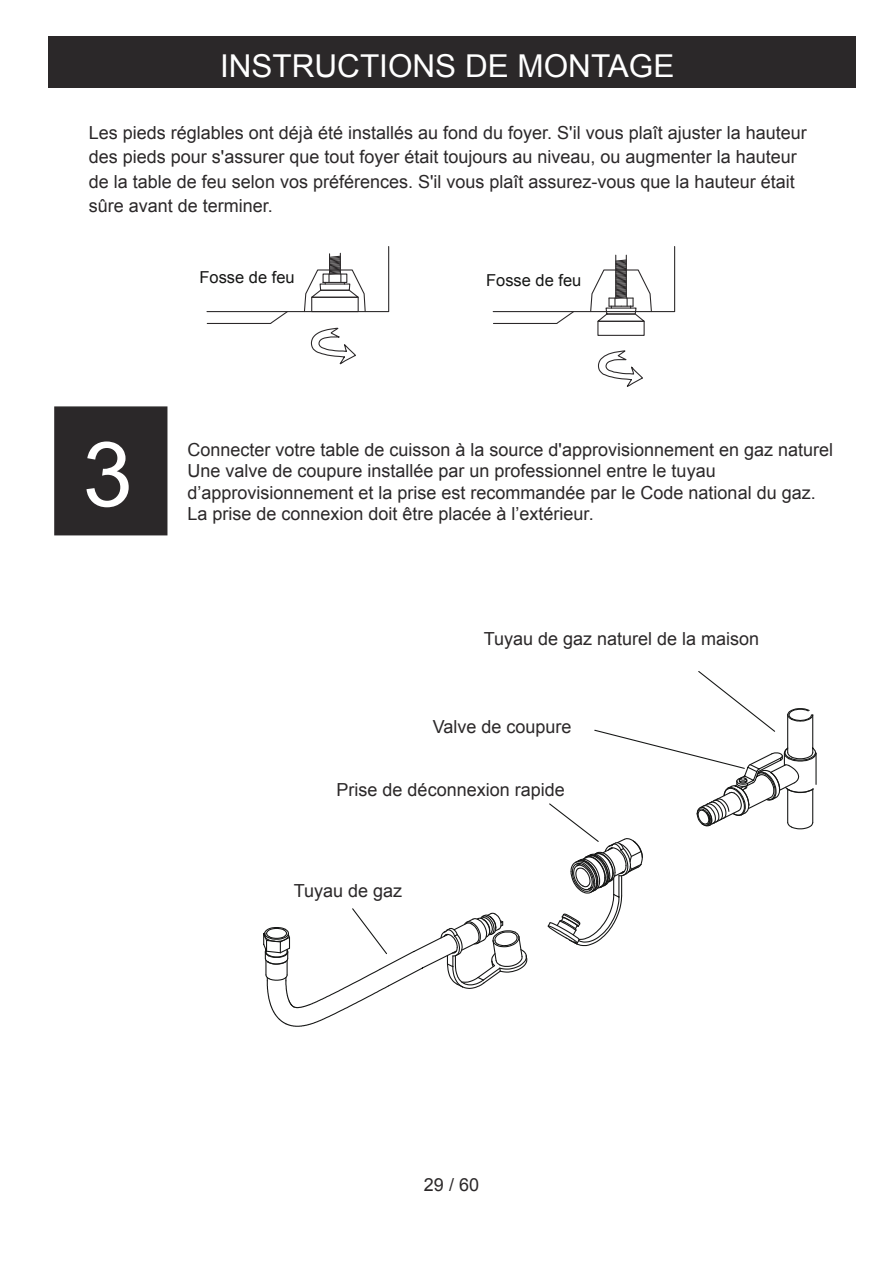
<style>
.page{position:relative;width:893px;height:1263px;background:#fff}
.page>*{position:absolute;margin:0;border:0;box-sizing:border-box;transform-origin:0 0}
.t1{font:90px "Arial";color:#fff}
.t2{font:31.5px "Arial";color:#fff}
.t3{font:18px/21.6px "Arial";color:#2b2829}
.t4{font:16.5px "Arial";color:#151615}
</style>
<div class="page">
<div style="left:48px;top:37px;width:808px;height:51px;background:#2b2829"></div>
<svg style="left:598px;top:350px;width:45px;height:37px"></svg>
<div style="left:597px;top:321px;width:48px;height:15px;border:1px solid #2b2829"></div>
<svg style="left:492px;top:246px;width:184px;height:79px"></svg>
<svg style="left:206px;top:246px;width:184px;height:119px"></svg>
<div style="left:54px;top:406px;width:113px;height:129px;background:#2b2829;border:2px solid #2b2829"></div>
<svg style="left:263px;top:671px;width:554px;height:356px"></svg>
<h2 class="t2" style="left:220px;top:54px;width:456px">INSTRUCTIONS DE MONTAGE</h2>
<p class="t3" style="left:89px;top:122px;width:719px;line-height:24.6px">Les pieds rÈglables ont dÈj‡ ÈtÈ installÈs au fond du foyer. S'il vous plaÓt ajuster la hauteur des pieds pour s'assurer que tout foyer Ètait toujours au niveau, ou augmenter la hauteur de la table de feu selon vos prÈfÈrences. S'il vous plaÓt assurez-vous que la hauteur Ètait s˚re avant de terminer.</p>
<p class="t4" style="left:199px;top:271px;width:97px">Fosse de feu</p>
<p class="t4" style="left:486px;top:274px;width:97px">Fosse de feu</p>
<h1 class="t1" style="left:83px;top:441px;width:52px">3</h1>
<p class="t3" style="left:187px;top:440px;width:647px">Connecter votre table de cuisson ‡ la source d'approvisionnement en gaz naturel Une valve de coupure installÈe par un professionnel entre le tuyau díapprovisionnement et la prise est recommandÈe par le Code national du gaz.<br>La prise de connexion doit Ítre placÈe ‡ líextÈrieur.</p>
<p class="t3" style="left:484px;top:629px;width:277px">Tuyau de gaz naturel de la maison</p>
<p class="t3" style="left:433px;top:717px;width:140px">Valve de coupure</p>
<p class="t3" style="left:337px;top:781px;width:230px">Prise de dÈconnexion rapide</p>
<p class="t3" style="left:294px;top:881px;width:110px">Tuyau de gaz</p>
<p class="t3" style="left:424px;top:1176px;width:57px">29 / 60</p>
</div>
